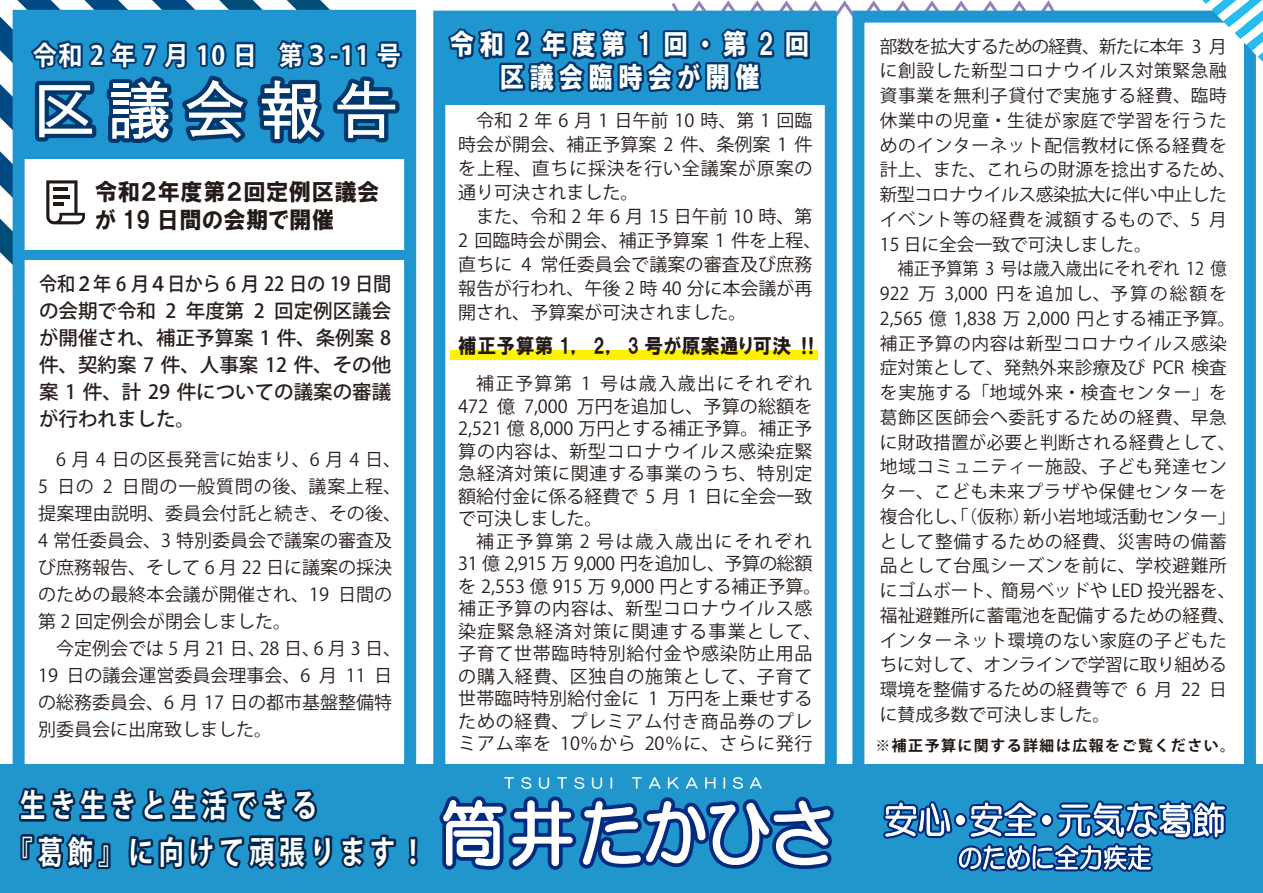
<style>
.page{position:relative;width:1263px;height:893px;background:#fff}
.page>*{position:absolute;margin:0;border:0;box-sizing:border-box;transform-origin:0 0}
.t1{font:700 31.95px/46.5px "Koz Go Pr 6 N";letter-spacing:.2em;color:#fff;scale:.79 1}
.t2{font:28.5px/32.7px "HGP Soei Kakugothic UB";letter-spacing:.2em;color:#fff;text-align:center;scale:.87 1}
.t3{font:700 26.1px "Koz Go Pr 6 N";letter-spacing:.315em;color:#fff;scale:.92 1}
.t4{font:23.25px/27.9px "HGP Soei Kakugothic UB";letter-spacing:.02em;color:#241a17;scale:.96 1}
.t5{font:20.4px "HGP Soei Kakugothic UB";letter-spacing:.02em;color:#241a17;scale:.92 1}
.t6{font:500 19.5px/27px "Koz Go Pro";color:#291f1d;text-align:justify;scale:.93 1}
.t7{font:18px/27px "Koz Go Pro";letter-spacing:.005em;color:#291f1d}
.t8{font:18px/22.5px "Koz Go Pro";letter-spacing:.04em;color:#291f1d;text-align:center}
.t9{font:17.7px/24.8px "Koz Go Pro";letter-spacing:.005em;color:#291f1d;scale:.92 1}
.t10{font:17.7px/24.8px "Koz Go Pro";letter-spacing:.035em;color:#291f1d}
.t11{font:700 14.85px "Koz Go Pro";letter-spacing:.1em;color:#221815}
.t12{font:13.95px "HG Maru Gothic MPRO";letter-spacing:.5em;color:#fff}
</style>
<div class="page">
<div style="left:433px;top:11px;width:404px;height:874px;border:12px solid #1f96cf"></div>
<div style="left:852px;top:11px;width:404px;height:874px;border:12px solid #1f96cf"></div>
<div style="left:13px;top:10px;width:403px;height:874px;border:12px solid #1f96cf"></div>
<div style="left:0;top:764px;width:1263px;height:129px;background:#2096cc"></div>
<svg style="left:13px;top:576px;width:384px;height:294px"></svg>
<svg style="left:408px;top:836px;width:10px;height:31px"></svg>
<svg style="left:433px;top:719px;width:404px;height:151px"></svg>
<svg style="left:0;top:0;width:404px;height:330px"></svg>
<hr style="left:53px;top:188px;width:15px;height:3px;background:#221815">
<hr style="left:53px;top:195px;width:17px;height:3px;background:#221815">
<hr style="left:53px;top:202px;width:11px;height:4px;background:#221815">
<svg style="left:1202px;top:0;width:61px;height:62px"></svg>
<svg style="left:883px;top:800px;width:344px;height:72px"></svg>
<div style="left:440px;top:12px;width:390px;height:93px;background:#1f96cf"></div>
<svg style="left:442px;top:0;width:622px;height:97px"></svg>
<div style="left:450px;top:350px;width:367px;height:10px;background:#fff100"></div>
<h3 class="t3" style="left:33px;top:40px;width:402px">令和2年7月10日 第３-11号</h3>
<p class="t4" style="left:95px;top:178px;width:298px">令和２年度第２回定例区議会が 19 日間の会期で開催</p>
<p class="t6" style="left:39px;top:271px;width:380px">令和２年 6 月４日から 6 月 22 日の 19 日間の会期で令和 2 年度第 2 回定例区議会が開催され、補正予算案 1 件、条例案 8件、契約案 7 件、人事案 12 件、その他案 1 件、計 29 件についての議案の審議が行われました。</p>
<p class="t7" style="left:38px;top:446px;width:365px">　6 月 4 日の区長発言に始まり、6 月 4 日、<br>5 日の 2 日間の一般質問の後、議案上程、提案理由説明、委員会付託と続き、その後、<br>4 常任委員会、3 特別委員会で議案の審査及び庶務報告、そして 6 月 22 日に議案の採決のための最終本会議が開催され、19 日間の第 2 回定例会が閉会しました。<br>　今定例会では 5 月 21 日、28 日、6 月 3 日、<br>19 日の議会運営委員会理事会、6 月 11 日の総務委員会、6 月 17 日の都市基盤整備特別委員会に出席致しました。</p>
<h2 class="t2" style="left:450px;top:28px;width:415px">令和2年度第1回・第2回区議会臨時会が開催</h2>
<p class="t10" style="left:880px;top:34px;width:357px">部数を拡大するための経費、新たに本年 3 月に創設した新型コロナウイルス対策緊急融資事業を無利子貸付で実施する経費、臨時休業中の児童・生徒が家庭で学習を行うためのインターネット配信教材に係る経費を計上、また、これらの財源を捻出するため、新型コロナウイルス感染拡大に伴い中止したイベント等の経費を減額するもので、5 月<br>15 日に全会一致で可決しました。</p>
<p class="t9" style="left:880px;top:257px;width:388px;text-indent:18px">補正予算第 3 号は歳入歳出にそれぞれ 12 億<br>922 万 3,000 円を追加し、予算の総額を<br>2,565 億 1,838 万 2,000 円とする補正予算。補正予算の内容は新型コロナウイルス感染症対策として、発熱外来診療及び PCR 検査を実施する「地域外来・検査センター」を葛飾区医師会へ委託するための経費、早急に財政措置が必要と判断される経費として、地域コミュニティー施設、子ども発達センター、こども未来プラザや保健センターを複合化し、「（仮称）新小岩地域活動センター」として整備するための経費、災害時の備蓄品として台風シーズンを前に、学校避難所にゴムボート、簡易ベッドや LED 投光器を、福祉避難所に蓄電池を配備するための経費、インターネット環境のない家庭の子どもたちに対して、オンラインで学習に取り組める環境を整備するための経費等で 6 月 22 日に賛成多数で可決しました。</p>
<p class="t11" style="left:875px;top:736px;width:361px">※補正予算に関する詳細は広報をご覧ください。</p>
<p class="t7" style="left:458px;top:109px;width:365px;line-height:24px">　令和2年6月1日午前10時、第1回臨時会が開会、補正予算案 2 件、条例案 1 件を上程、直ちに採決を行い全議案が原案の通り可決されました。<br>　また、令和 2 年 6 月 15 日午前 10 時、第<br>2 回臨時会が開会、補正予算案 1 件を上程、直ちに 4 常任委員会で議案の審査及び庶務報告が行われ、午後 2 時 40 分に本会議が再開され、予算案が可決されました。</p>
<p class="t5" style="left:458px;top:335px;width:391px">補正予算第 1， 2， 3 号が原案通り可決 ‼</p>
<p class="t7" style="left:458px;top:373px;width:356px;line-height:22.5px;text-align:justify">　補正予算第 1 号は歳入歳出にそれぞれ472 億 7,000 万円を追加し、予算の総額を2,521 億 8,000 万円とする補正予算。補正予算の内容は、新型コロナウイルス感染症緊急経済対策に関連する事業のうち、特別定額給付金に係る経費で 5 月 1 日に全会一致で可決しました。</p>
<p class="t8" style="left:458px;top:530px;width:365px">補正予算第 2 号は歳入歳出にそれぞれ<br>31 億 2,915 万 9,000 円を追加し、予算の総額を 2,553 億 915 万 9,000 円とする補正予算。補正予算の内容は、新型コロナウイルス感染症緊急経済対策に関連する事業として、子育て世帯臨時特別給付金や感染防止用品の購入経費、区独自の施策として、子育て世帯臨時特別給付金に 1 万円を上乗せするための経費、プレミアム付き商品券のプレミアム率を 10％から 20％に、さらに発行</p>
<p class="t12" style="left:504px;top:776px;width:110px">TSUTSUI</p>
<p class="t12" style="left:632px;top:776px;width:132px">TAKAHISA</p>
<h1 class="t1" style="left:8px;top:783px;width:1047px;text-indent:13px">生き生きと生活できる<br>『葛飾』に向けて頑張ります！ <sup>筒井たかひさ</sup></h1>
</div>
